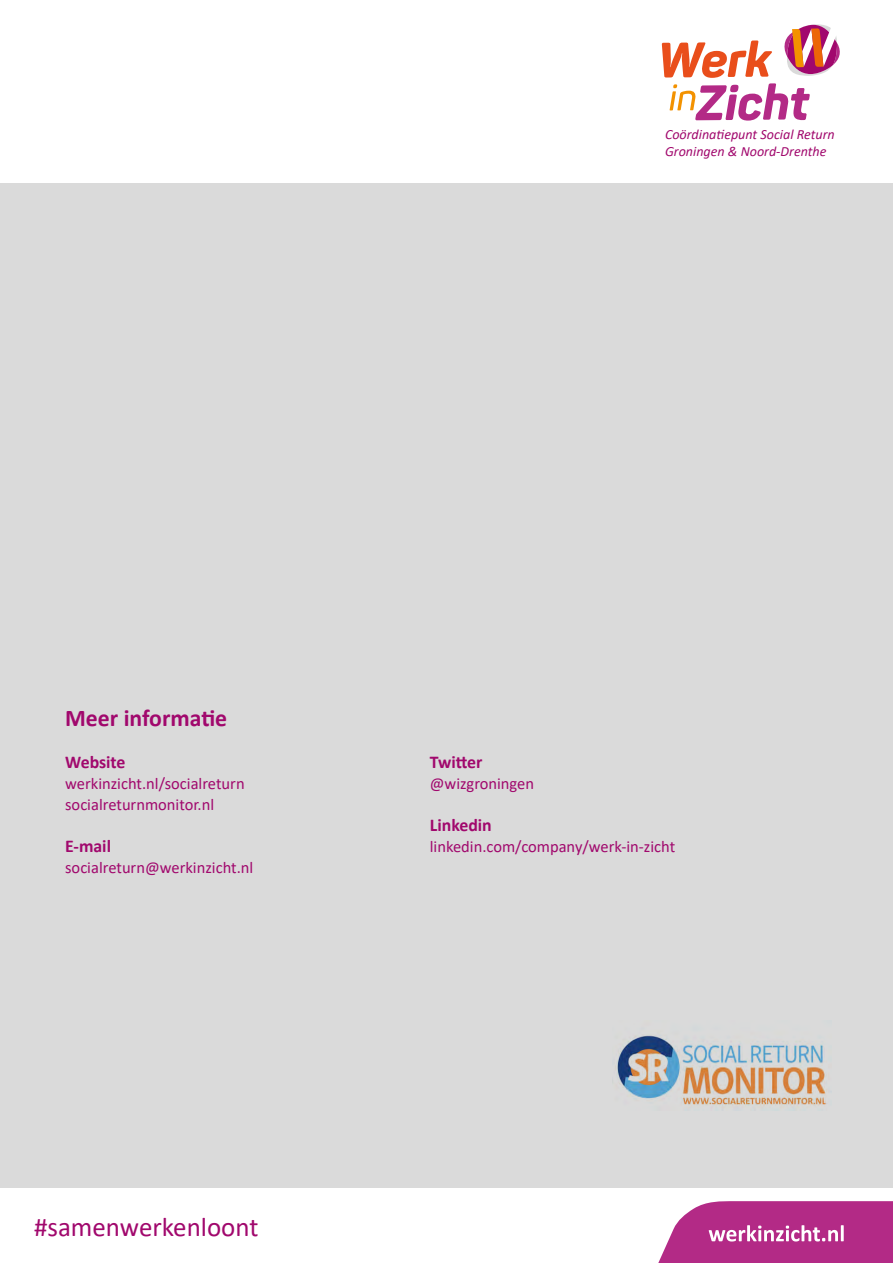
<style>
.page{position:relative;width:893px;height:1263px;background:#fff}
.page>*{position:absolute;margin:0;border:0;box-sizing:border-box;transform-origin:0 0}
.t1{font:27px "Calibri";color:#a1086d}
.t2{font:700 24px "Calibri";color:#a1086d}
.t3{font:700 18px "Calibri";color:#a1086d}
.t4{font:16.5px/21px "Calibri";color:#a1086d}
.t5{font:italic 14.1px/17px "Calibri";color:#a1086d}
</style>
<div class="page">
<svg style="left:658px;top:1201px;width:235px;height:62px"></svg>
<div style="left:0;top:183px;width:893px;height:1005px;background:#dadada"></div>
<img style="left:615px;top:1035px;width:212px;height:76px">
<svg style="left:662px;top:24px;width:178px;height:97px"></svg>
<p class="t5" style="left:665px;top:125px;width:171px">Coördinatiepunt Social Return<br>Groningen &amp; Noord-Drenthe</p>
<h2 class="t2" style="left:65px;top:701px;width:163px">Meer informatie</h2>
<p class="t3" style="left:65px;top:749px;width:62px">Website</p>
<p class="t4" style="left:65px;top:773px;width:181px">werkinzicht.nl/socialreturn socialreturnmonitor.nl</p>
<p class="t3" style="left:65px;top:833px;width:47px">E-mail</p>
<p class="t4" style="left:65px;top:857px;width:190px">socialreturn@werkinzicht.nl</p>
<h1 class="t1" style="left:34px;top:1208px;width:226px">#samenwerkenloont</h1>
<p class="t3" style="left:430px;top:749px;width:54px">Twitter</p>
<p class="t4" style="left:430px;top:773px;width:106px">@wizgroningen</p>
<p class="t3" style="left:430px;top:812px;width:64px">Linkedin</p>
<p class="t4" style="left:430px;top:836px;width:247px">linkedin.com/company/werk-in-zicht</p>
</div>
